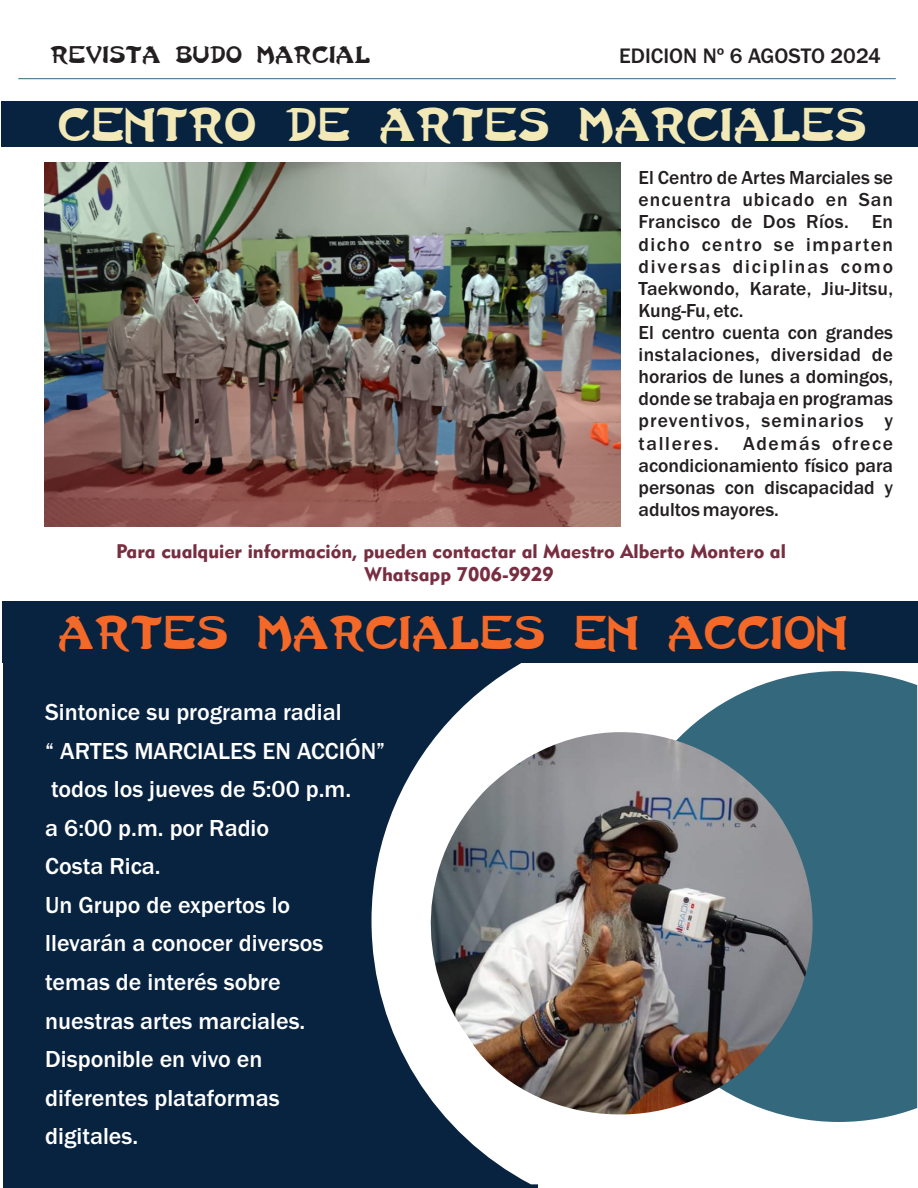
<style>
.page{position:relative;width:918px;height:1188px;background:#fff}
.page>*{position:absolute;margin:0;border:0;box-sizing:border-box;transform-origin:0 0}
.t1{font:36px "Last Ninja";color:#f3e9b6}
.t2{font:36px "Last Ninja";color:#f46928}
.t3{font:500 24px/38.5px "Franklin Gothic";color:#fff}
.t4{font:500 21.75px "Franklin Gothic";color:#231f20}
.t5{font:500 19.5px/22px "Franklin Gothic";color:#231f20}
.t6{font:19.5px/23.4px "Geometric 415 BT Black A";color:#782d41}
.t7{font:18.3px "Last Ninja";color:#231f20}
</style>
<div class="page">
<div style="left:1px;top:101px;width:917px;height:45px;background:#082340"></div>
<div style="left:3px;top:663px;width:535px;height:525px;background:#082340"></div>
<svg style="left:372px;top:663px;width:166px;height:521px"></svg>
<div style="left:3px;top:602px;width:915px;height:61px;background:#082340"></div>
<img style="left:45px;top:163px;width:576px;height:363px">
<div style="left:728px;top:671px;width:189px;height:451px;background:#34687d"></div>
<img style="left:415px;top:700px;width:418px;height:425px">
<hr style="left:18px;top:78px;width:878px;height:1px;background:#34687d">
<p class="t7" style="left:50px;top:46px;width:322px">REVISTA BUDO MARCIAL</p>
<p class="t4" style="left:619px;top:48px;width:263px">EDICION Nº 6 AGOSTO 2024</p>
<h1 class="t1" style="left:58px;top:108px;width:810px">CENTRO DE ARTES MARCIALES</h1>
<p class="t5" style="left:639px;top:168px;width:256px">El Centro de Artes Marciales se encuentra ubicado en San<br>Francisco de Dos Ríos. En dicho centro se imparten diversas diciplinas como<br>Taekwondo, Karate, Jiu-Jitsu,<br>Kung-Fu, etc.<br>El centro cuenta con grandes instalaciones, diversidad de horarios de lunes a domingos, donde se trabaja en programas preventivos, seminarios y talleres. Además ofrece acondicionamiento físico para personas con discapacidad y adultos mayores.</p>
<p class="t6" style="left:365px;top:541px;width:423px;text-indent:-249px">Para cualquier información, pueden contactar al Maestro Alberto Montero al<br>Whatsapp 7006-9929</p>
<h1 class="t2" style="left:58px;top:615px;width:791px">ARTES MARCIALES EN ACCION</h1>
<p class="t3" style="left:45px;top:695px;width:342px">Sintonice su programa radial<br>“ ARTES MARCIALES EN ACCIÓN” todos los jueves de 5:00 p.m.<br>a 6:00 p.m. por Radio<br>Costa Rica.<br>Un Grupo de expertos lo<br>llevarán a conocer diversos temas de interés sobre<br>nuestras artes marciales.<br>Disponible en vivo en<br>diferentes plataformas<br>digitales.</p>
</div>
